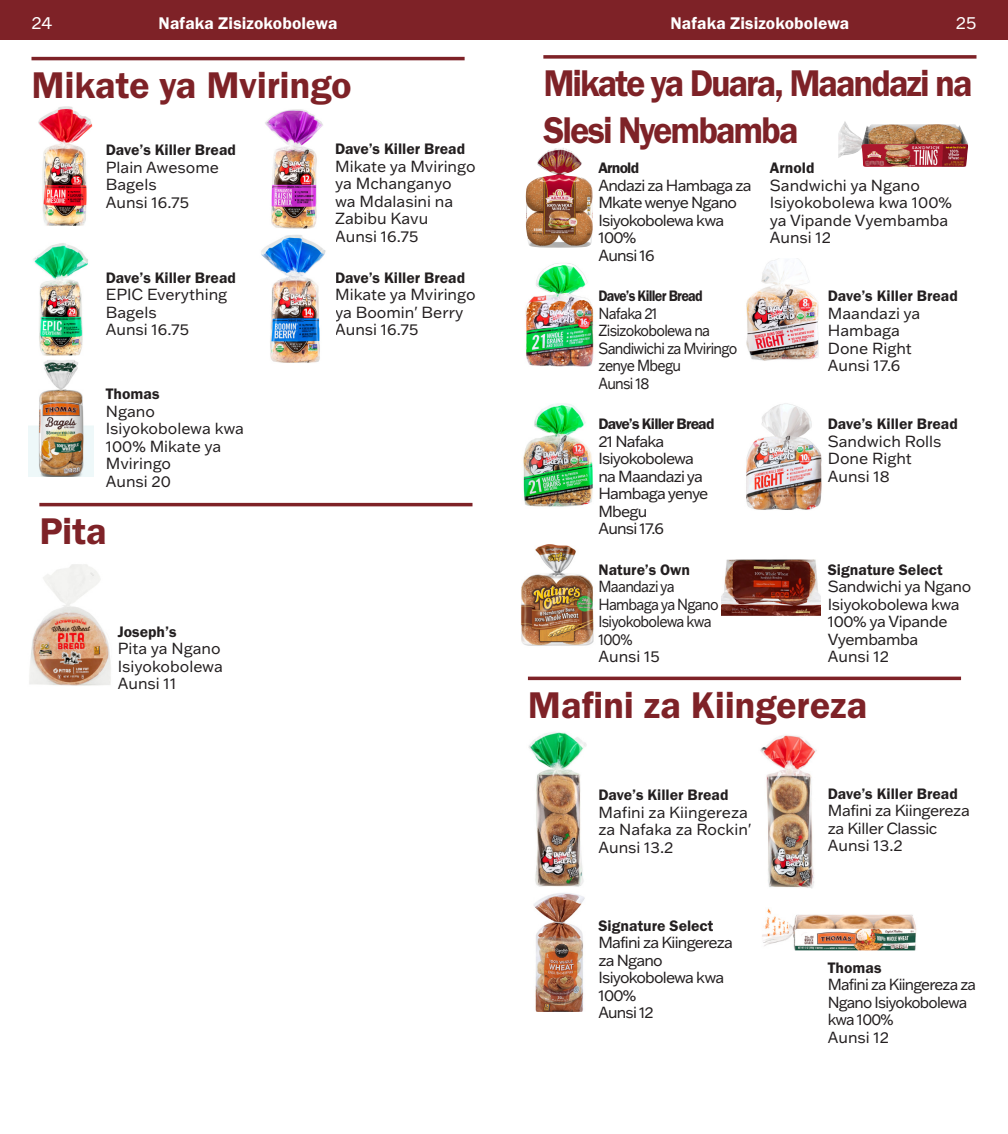
<style>
.page{position:relative;width:1008px;height:1134px;background:#fff}
.page>*{position:absolute;margin:0;border:0;box-sizing:border-box;transform-origin:0 0}
.Food{font:38.5px/46.2px "Franklin Gothic URW Dem";letter-spacing:-.045em;color:#7e2227;scale:.94 1}
.Food-2{font:38.5px "Franklin Gothic URW Dem";letter-spacing:-.005em;color:#7e2227}
.Food-3{font:38.5px "Franklin Gothic URW Dem";letter-spacing:-.01em;color:#7e2227}
.Food-4{font:38.5px "Franklin Gothic URW Dem";letter-spacing:-.045em;color:#7e2227}
.t1{font:17.5px "Franklin Gothic URW Dem";letter-spacing:.005em;color:#fff}
.t2{font:17.5px "Franklin Gothic ATF";color:#fff}
.titles{font:15.75px/17.5px "Franklin Gothic ATF";color:#231f20}
.titles-2{font:15.75px/17.5px "Franklin Gothic ATF";letter-spacing:-.05em;color:#231f20}
.titles-3{font:15.75px "Franklin Gothic URW Dem";color:#231f20}
.titles-4{font:15.75px/17.5px "Franklin Gothic ATF";letter-spacing:-.025em;color:#231f20}
.titles-5{font:15.75px/17.5px "Franklin Gothic ATF";letter-spacing:-.05em;color:#231f20;scale:.9 1}
.titles-6{font:15.75px "Franklin Gothic URW Dem";letter-spacing:-.05em;color:#231f20}
.titles-7{font:15.75px "Franklin Gothic URW Dem";letter-spacing:-.05em;color:#231f20;scale:.9 1}
</style>
<div class="page">
<img style="left:265px;top:109px;width:58px;height:120px">
<img style="left:746px;top:403px;width:76px;height:107px">
<img style="left:523px;top:403px;width:70px;height:104px">
<img style="left:746px;top:258px;width:73px;height:103px">
<img style="left:525px;top:263px;width:69px;height:104px">
<div style="left:504px;top:0;width:504px;height:39px;background:#7e2227"></div>
<div style="left:0;top:0;width:504px;height:39px;background:#7e2227"></div>
<hr style="left:32px;top:57px;width:433px;height:3px;background:#7e2227">
<img style="left:29px;top:564px;width:82px;height:122px">
<hr style="left:39px;top:503px;width:433px;height:3px;background:#7e2227">
<svg style="left:543px;top:55px;width:433px;height:4px;background:#8d3d41"></svg>
<img style="left:38px;top:106px;width:55px;height:120px">
<img style="left:33px;top:243px;width:55px;height:113px">
<img style="left:261px;top:235px;width:65px;height:128px">
<img style="left:29px;top:360px;width:64px;height:116px">
<img style="left:722px;top:559px;width:99px;height:57px">
<img style="left:838px;top:121px;width:130px;height:46px">
<img style="left:525px;top:148px;width:68px;height:100px">
<img style="left:521px;top:545px;width:73px;height:101px">
<img style="left:762px;top:908px;width:155px;height:42px">
<img style="left:760px;top:735px;width:57px;height:154px">
<img style="left:528px;top:732px;width:59px;height:155px">
<hr style="left:528px;top:677px;width:433px;height:3px;background:#7e2227">
<img style="left:534px;top:893px;width:51px;height:119px">
<p class="t2" style="left:32px;top:11px;width:22px">24</p>
<p class="t1" style="left:159px;top:12px;width:180px">Nafaka Zisizokobolewa</p>
<p class="t1" style="left:671px;top:12px;width:180px">Nafaka Zisizokobolewa</p>
<p class="t2" style="left:956px;top:11px;width:22px">25</p>
<h2 class="Food-3" style="left:32px;top:62px;width:322px">Mikate ya Mviringo</h2>
<p class="titles-3" style="left:106px;top:140px;width:132px">Dave’s Killer Bread</p>
<p class="titles" style="left:106px;top:158px;width:115px">Plain Awesome<br>Bagels<br>Aunsi 16.75</p>
<p class="titles-3" style="left:106px;top:268px;width:132px">Dave’s Killer Bread</p>
<p class="titles" style="left:106px;top:286px;width:123px">EPIC Everything<br>Bagels<br>Aunsi 16.75</p>
<p class="titles-3" style="left:106px;top:385px;width:55px">Thomas</p>
<p class="titles" style="left:106px;top:402px;width:140px">Ngano<br>Isiyokobolewa kwa<br>100% Mikate ya<br>Mviringo<br>Aunsi 20</p>
<h2 class="Food-4" style="left:39px;top:508px;width:69px">Pita</h2>
<p class="titles-3" style="left:118px;top:622px;width:60px">Joseph’s</p>
<p class="titles" style="left:118px;top:639px;width:107px">Pita ya Ngano<br>Isiyokobolewa<br>Aunsi 11</p>
<p class="titles-3" style="left:335px;top:139px;width:132px">Dave’s Killer Bread</p>
<p class="titles" style="left:335px;top:157px;width:142px">Mikate ya Mviringo ya Mchanganyo wa Mdalasini na<br>Zabibu Kavu<br>Aunsi 16.75</p>
<p class="titles-3" style="left:335px;top:268px;width:132px">Dave’s Killer Bread</p>
<p class="titles" style="left:335px;top:286px;width:142px">Mikate ya Mviringo ya Boomin' Berry<br>Aunsi 16.75</p>
<h2 class="Food" style="left:543px;top:60px;width:458px">Mikate ya Duara, Maandazi na<br>Slesi Nyembamba</h2>
<p class="titles-3" style="left:598px;top:158px;width:42px">Arnold</p>
<p class="titles-2" style="left:598px;top:176px;width:155px">Andazi za Hambaga za<br>Mkate wenye Ngano<br>Isiyokobolewa kwa<br>100%<br>Aunsi 16</p>
<p class="titles-7" style="left:598px;top:286px;width:118px">Dave’s Killer Bread</p>
<p class="titles-5" style="left:598px;top:304px;width:156px">Nafaka 21<br>Zisizokobolewa na<br>Sandiwichi za Mviringo zenye Mbegu<br>Aunsi 18</p>
<p class="titles-6" style="left:598px;top:414px;width:118px">Dave’s Killer Bread</p>
<p class="titles-2" style="left:598px;top:432px;width:111px">21 Nafaka<br>Isiyokobolewa na Maandazi ya<br>Hambaga yenye<br>Mbegu<br>Aunsi 17.6</p>
<p class="titles-3" style="left:598px;top:560px;width:93px">Nature’s Own</p>
<p class="titles-5" style="left:598px;top:578px;width:135px">Maandazi ya<br>Hambaga ya Ngano<br>Isiyokobolewa kwa<br>100%</p>
<p class="titles-4" style="left:598px;top:648px;width:63px">Aunsi 15</p>
<p class="titles-3" style="left:770px;top:158px;width:46px">Arnold</p>
<p class="titles" style="left:770px;top:176px;width:184px">Sandwichi ya Ngano<br>Isiyokobolewa kwa 100% ya Vipande Vyembamba<br>Aunsi 12</p>
<p class="titles-3" style="left:828px;top:286px;width:132px">Dave’s Killer Bread</p>
<p class="titles" style="left:828px;top:304px;width:94px">Maandazi ya<br>Hambaga<br>Done Right<br>Aunsi 17.6</p>
<p class="titles-3" style="left:828px;top:414px;width:132px">Dave’s Killer Bread</p>
<p class="titles" style="left:828px;top:432px;width:115px">Sandwich Rolls<br>Done Right<br>Aunsi 18</p>
<p class="titles-3" style="left:828px;top:560px;width:116px">Signature Select</p>
<p class="titles-4" style="left:828px;top:578px;width:145px">Sandwichi ya Ngano<br>Isiyokobolewa kwa<br>100% ya Vipande<br>Vyembamba<br>Aunsi 12</p>
<h2 class="Food-2" style="left:528px;top:681px;width:341px">Mafini za Kiingereza</h2>
<p class="titles-3" style="left:598px;top:785px;width:132px">Dave’s Killer Bread</p>
<p class="titles" style="left:598px;top:803px;width:154px">Mafini za Kiingereza za Nafaka za Rockin'<br>Aunsi 13.2</p>
<p class="titles-3" style="left:598px;top:916px;width:116px">Signature Select</p>
<p class="titles-2" style="left:598px;top:933px;width:136px">Mafini za Kiingereza za Ngano<br>Isiyokobolewa kwa<br>100%</p>
<p class="titles-4" style="left:598px;top:1003px;width:57px">Aunsi 12</p>
<p class="titles-3" style="left:828px;top:784px;width:132px">Dave’s Killer Bread</p>
<p class="titles-4" style="left:828px;top:801px;width:144px">Mafini za Kiingereza za Killer Classic<br>Aunsi 13.2</p>
<p class="titles-3" style="left:828px;top:958px;width:55px">Thomas</p>
<p class="titles-2" style="left:828px;top:975px;width:150px">Mafini za Kiingereza za<br>Ngano Isiyokobolewa kwa 100%<br>Aunsi 12</p>
</div>
